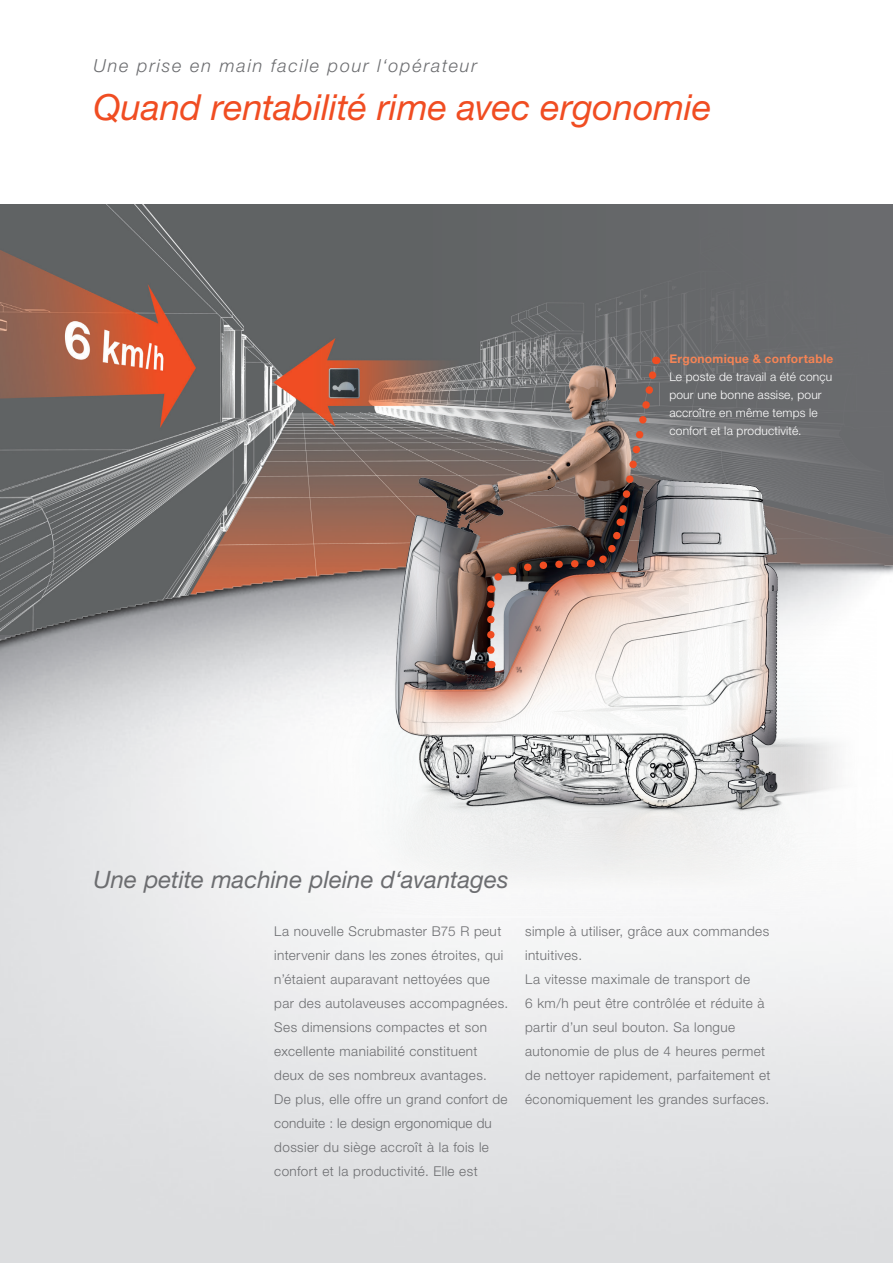
<style>
.page{position:relative;width:893px;height:1263px;background:#fff}
.page>*{position:absolute;margin:0;border:0;box-sizing:border-box;transform-origin:0 0}
._10_HL_1_24{font:italic 36px "Helvetica Neue LT Std";letter-spacing:-.005em;color:#f04d22}
._09_HL_16_24_80k_italic{font:italic 24px "Helvetica Neue LT Std";color:#6c6d70}
._05_HL_2_12_16__space100{font:italic 300 18px "Helvetica Neue LT Std";letter-spacing:.1em;color:#6c6d70}
._08_copy_9pt_ENGLISCH{font:300 13.5px/24px "Helvetica Neue LT Std";letter-spacing:.03em;color:#6c6d70}
.BU_2{font:300 12px/18px "Helvetica Neue LT Std";letter-spacing:.015em;color:#fff}
.BU_1{font:700 12px "Helvetica Neue LT Std";letter-spacing:.025em;color:#f58455}
</style>
<div class="page">
<img style="left:0;top:204px;width:893px;height:345px">
<img style="left:0;top:549px;width:893px;height:714px">
<img style="left:323px;top:350px;width:553px;height:567px">
<svg style="left:588px;top:357px;width:73px;height:214px;background:#70605c"></svg>
<svg style="left:483px;top:556px;width:99px;height:37px;background:#6c4e46"></svg>
<svg style="left:487px;top:604px;width:8px;height:64px"></svg>
<p class="_05_HL_2_12_16__space100" style="left:94px;top:55px;width:385px">Une prise en main facile pour l‘opérateur</p>
<p class="_10_HL_1_24" style="left:94px;top:86px;width:619px">Quand rentabilité rime avec ergonomie</p>
<p class="BU_1" style="left:669px;top:351px;width:165px">Ergonomique &amp; confortable</p>
<p class="BU_2" style="left:669px;top:368px;width:164px">Le poste de travail a été conçu pour une bonne assise, pour</p>
<p class="BU_2" style="left:669px;top:404px;width:150px">accroître en même temps le</p>
<p class="BU_2" style="left:669px;top:422px;width:134px">confort et la productivité.</p>
<p class="_09_HL_16_24_80k_italic" style="left:94px;top:865px;width:417px">Une petite machine pleine d‘avantages</p>
<p class="_08_copy_9pt_ENGLISCH" style="left:274px;top:919px;width:235px">La nouvelle Scrubmaster B75 R peut intervenir dans les zones étroites, qui n’étaient auparavant nettoyées que par des autolaveuses accompagnées.<br>Ses dimensions compactes et son excellente maniabilité constituent deux de ses nombreux avantages.</p>
<p class="_08_copy_9pt_ENGLISCH" style="left:274px;top:1087px;width:235px">De plus, elle offre un grand confort de conduite : le design ergonomique du dossier du siège accroît à la fois le confort et la productivité. Elle est</p>
<p class="_08_copy_9pt_ENGLISCH" style="left:525px;top:919px;width:246px">simple à utiliser, grâce aux commandes intuitives.</p>
<p class="_08_copy_9pt_ENGLISCH" style="left:525px;top:967px;width:247px">La vitesse maximale de transport de<br>6 km/h peut être contrôlée et réduite à partir d’un seul bouton. Sa longue autonomie de plus de 4 heures permet de nettoyer rapidement, parfaitement et économiquement les grandes surfaces.</p>
</div>
